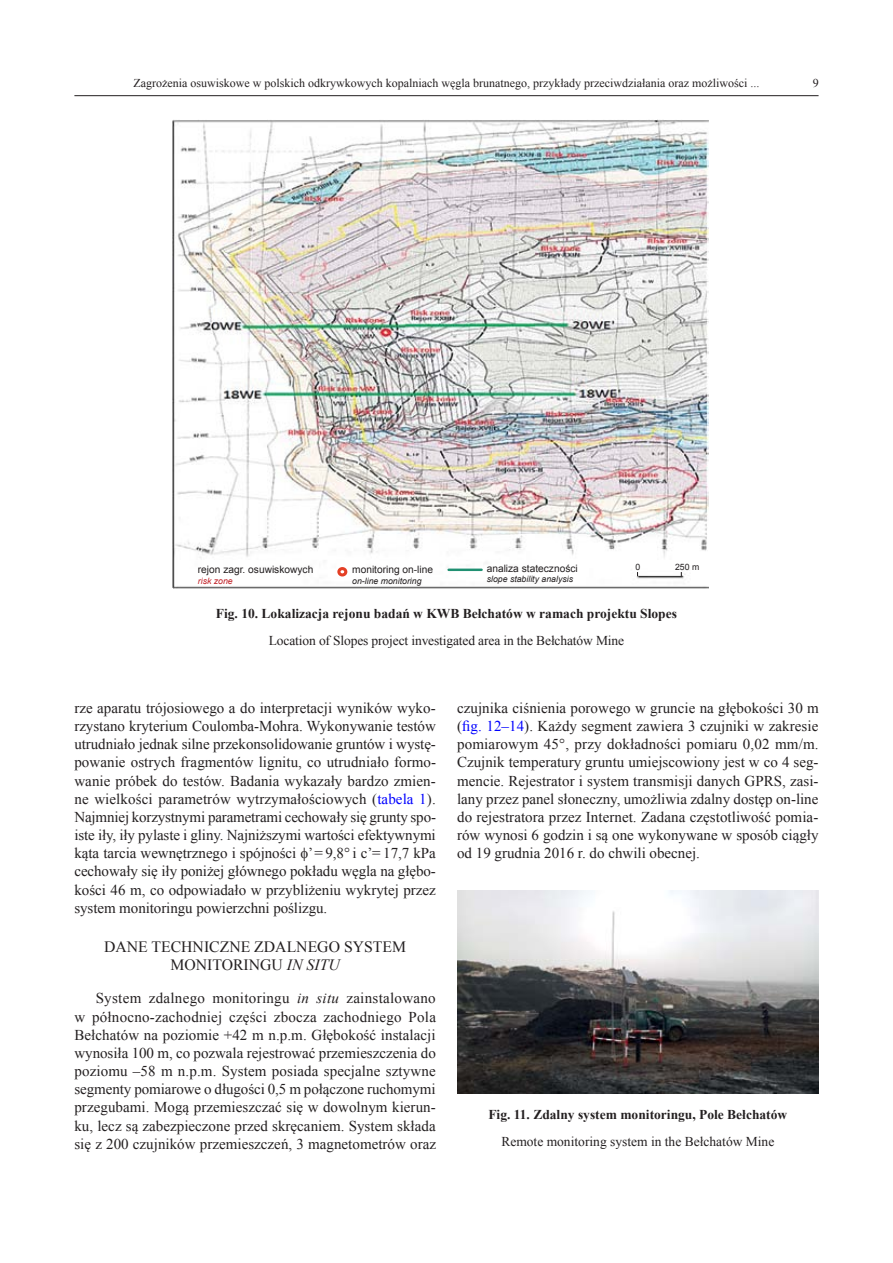
<style>
.page{position:relative;width:893px;height:1263px;background:#fff}
.page>*{position:absolute;margin:0;border:0;box-sizing:border-box;transform-origin:0 0}
.t1{font:15.75px "Times New Roman";color:#231f20}
.t2{font:italic 15.75px "Times New Roman";color:#231f20}
.t3{font:15px/18.1px "Times New Roman";color:#231f20;text-align:justify}
.t4{font:700 13.5px "Times New Roman";color:#231f20}
.t5{font:13.5px "Times New Roman";letter-spacing:-.01em;color:#231f20}
.t6{font:12px "Times New Roman";color:#231f20}
.t7{font:10.2px "Arial";color:#231f20}
.t8{font:italic 8.7px "Arial";color:#231f20}
.t9{font:italic 8.7px "Arial";color:#c02026}
.t10{font:8.7px "Arial";color:#231f20}
.s1{color:#00f}
.s2{font-style:italic}
</style>
<div class="page">
<hr style="left:74px;top:95px;width:745px;height:1px;background:#231f20">
<img style="left:457px;top:890px;width:361px;height:204px">
<img style="left:172px;top:119px;width:536px;height:470px">
<hr style="left:449px;top:569px;width:33px;height:2px;background:#209072">
<div style="left:337px;top:567px;width:10px;height:9px;border:3px solid #e43f25;border-radius:50%"></div>
<p class="t6" style="left:134px;top:75px;width:627px">Zagrożenia osuwiskowe w polskich odkrywkowych kopalniach węgla brunatnego, przykłady przeciwdziałania oraz możliwości ...</p>
<p class="t6" style="left:813px;top:75px;width:7px">9</p>
<p class="t10" style="left:635px;top:561px;width:6px">0</p>
<p class="t10" style="left:675px;top:561px;width:26px">250 m</p>
<p class="t4" style="left:216px;top:604px;width:463px">Fig. 10. Lokalizacja rejonu badań w KWB Bełchatów w ramach projektu Slopes</p>
<p class="t5" style="left:269px;top:632px;width:357px">Location of Slopes project investigated area in the Bełchatów Mine</p>
<p class="t7" style="left:487px;top:561px;width:93px">analiza stateczności</p>
<p class="t8" style="left:487px;top:573px;width:88px">slope stability analysis</p>
<p class="t7" style="left:198px;top:563px;width:117px">rejon zagr. osuwiskowych</p>
<p class="t9" style="left:198px;top:575px;width:36px">risk zone</p>
<p class="t7" style="left:352px;top:563px;width:82px">monitoring on-line</p>
<p class="t8" style="left:352px;top:575px;width:71px">on-line monitoring</p>
<p class="t3" style="left:74px;top:699px;width:363px">rze aparatu trójosiowego a do interpretacji wyników wyko&shy;rzystano kryterium Coulomba-Mohra. Wykonywanie testów utrudniało jednak silne przekonsolidowanie gruntów i wystę&shy;powanie ostrych fragmentów lignitu, co utrudniało formo&shy;wanie próbek do testów. Badania wykazały bardzo zmien&shy;ne wielkości parametrów wytrzymałościowych (<span class="s1">tabela 1</span>).<br>Najmniej korzystnymi parametrami cechowały się grunty spo&shy;iste iły, iły pylaste i gliny. Najniższymi wartości efektywnymi kąta tarcia wewnętrznego i spójności ’= 9,8° i c’= 17,7 kPa cechowały się iły poniżej głównego pokładu węgla na głębo&shy;kości 46 m, co odpowiadało w przybliżeniu wykrytej przez system monitoringu powierzchni poślizgu.</p>
<p class="t1" style="left:104px;top:936px;width:23px">Dane</p>
<p class="t1" style="left:152px;top:936px;width:11px">techniczne</p>
<p class="t1" style="left:254px;top:936px;width:12px">zdalnego</p>
<p class="t1" style="left:344px;top:936px;width:12px">system</p>
<p class="t1" style="left:170px;top:954px;width:12px">monitoringu</p>
<p class="t2" style="left:287px;top:954px;width:54px">in situ</p>
<p class="t3" style="left:74px;top:989px;width:363px;text-indent:21px">System zdalnego monitoringu <span class="s2">in situ</span> zainstalowano w północno-zachodniej części zbocza zachodniego Pola Bełchatów na poziomie +42 m n.p.m. Głębokość instalacji wynosiła 100 m, co pozwala rejestrować przemieszczenia do poziomu –58 m n.p.m. System posiada specjalne sztywne segmenty pomiarowe o długości 0,5 m połączone ruchomymi przegubami. Mogą przemieszczać się w dowolnym kierun&shy;ku, lecz są zabezpieczone przed skręcaniem. System składa się z 200 czujników przemieszczeń, 3 magnetometrów oraz</p>
<p class="t3" style="left:457px;top:699px;width:363px">czujnika ciśnienia porowego w gruncie na głębokości 30 m (<span class="s1">fig. 12–14</span>). Każdy segment zawiera 3 czujniki w zakresie pomiarowym 45°, przy dokładności pomiaru 0,02 mm/m.<br>Czujnik temperatury gruntu umiejscowiony jest w co 4 seg&shy;mencie. Rejestrator i system transmisji danych GPRS, zasi&shy;lany przez panel słoneczny, umożliwia zdalny dostęp on-line do rejestratora przez Internet. Zadana częstotliwość pomia&shy;rów wynosi 6 godzin i są one wykonywane w sposób ciągły od 19 grudnia 2016 r. do chwili obecnej.</p>
<p class="t4" style="left:488px;top:1105px;width:300px">Fig. 11. Zdalny system monitoringu, Pole Bełchatów</p>
<p class="t5" style="left:501px;top:1132px;width:274px">Remote monitoring system in the Bełchatów Mine</p>
</div>
